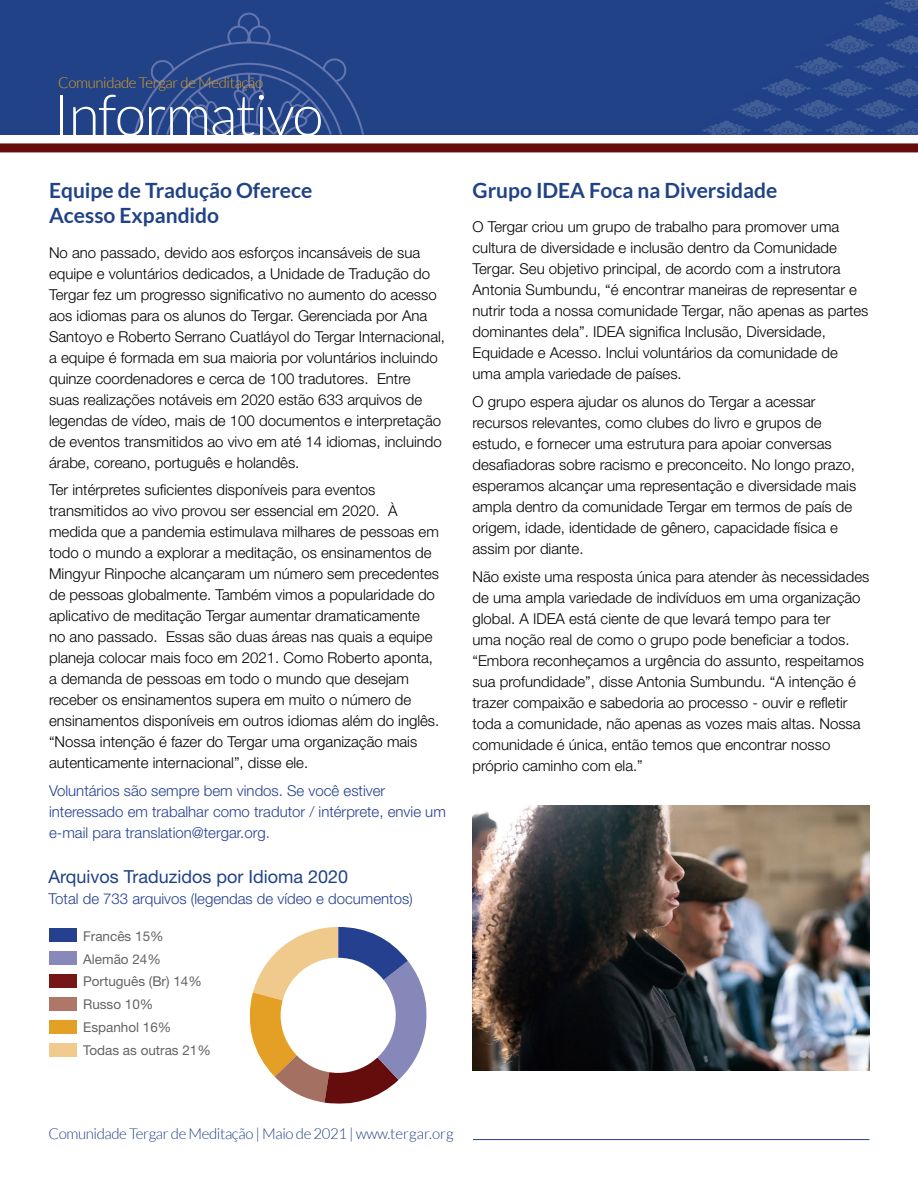
<style>
.page{position:relative;width:918px;height:1188px;background:#fff}
.page>*{position:absolute;margin:0;border:0;box-sizing:border-box;transform-origin:0 0}
.t1{font:300 57px "Lato";letter-spacing:-.025em;color:#fff}
.t2{font:700 21px/25.2px "Lato";color:#204386}
.t3{font:18px "Helvetica Neue LT Std";color:#214287}
.t4{font:300 15px/21px "Helvetica Neue LT Std";color:#000}
.t5{font:300 15px/21px "Helvetica Neue LT Std";color:#25408f}
.t6{font:300 15px "Lato";letter-spacing:-.025em;color:#214287}
.t7{font:300 15px "Lato";letter-spacing:-.025em;color:#e4a025}
.t8{font:13.5px/23px "Helvetica Neue LT Std";color:#636466}
</style>
<div class="page">
<div style="left:0;top:0;width:918px;height:135px;background:#214287"></div>
<hr style="left:473px;top:1139px;width:396px;height:1px;background:#25408f">
<div style="left:49px;top:928px;width:27px;height:13px;background:#25408f"></div>
<div style="left:49px;top:951px;width:27px;height:14px;background:#8889ba"></div>
<div style="left:49px;top:974px;width:27px;height:14px;background:#761617"></div>
<div style="left:49px;top:997px;width:27px;height:14px;background:#af7768"></div>
<div style="left:49px;top:1020px;width:27px;height:14px;background:#e4a024"></div>
<div style="left:49px;top:1043px;width:27px;height:14px;background:#f1cb8d"></div>
<svg style="left:250px;top:927px;width:177px;height:177px"></svg>
<div style="left:281px;top:958px;width:115px;height:115px;background:#fff;border-radius:50%"></div>
<img style="left:473px;top:806px;width:396px;height:264px">
<img style="left:711px;top:0;width:207px;height:135px">
<svg style="left:702px;top:0;width:182px;height:134px"></svg>
<svg style="left:134px;top:13px;width:230px;height:122px"></svg>
<div style="left:0;top:143px;width:918px;height:9px;background:#650c0d"></div>
<p class="t7" style="left:58px;top:75px;width:206px">Comunidade Tergar de Meditação</p>
<h1 class="t1" style="left:53px;top:85px;width:272px">Informativo</h1>
<h2 class="t2" style="left:49px;top:177px;width:265px">Equipe de Tradução Oferece<br>Acesso Expandido</h2>
<p class="t4" style="left:49px;top:241px;width:398px">No ano passado, devido aos esforços incansáveis de sua equipe e voluntários dedicados, a Unidade de Tradução do Tergar fez um progresso significativo no aumento do acesso aos idiomas para os alunos do Tergar. Gerenciada por Ana Santoyo e Roberto Serrano Cuatláyol do Tergar Internacional, a equipe é formada em sua maioria por voluntários incluindo quinze coordenadores e cerca de 100 tradutores. Entre<br>suas realizações notáveis em 2020 estão 633 arquivos de legendas de vídeo, mais de 100 documentos e interpretação de eventos transmitidos ao vivo em até 14 idiomas, incluindo árabe, coreano, português e holandês.</p>
<p class="t4" style="left:49px;top:479px;width:392px">Ter intérpretes suficientes disponíveis para eventos transmitidos ao vivo provou ser essencial em 2020. À medida que a pandemia estimulava milhares de pessoas em todo o mundo a explorar a meditação, os ensinamentos de Mingyur Rinpoche alcançaram um número sem precedentes de pessoas globalmente. Também vimos a popularidade do aplicativo de meditação Tergar aumentar dramaticamente no ano passado. Essas são duas áreas nas quais a equipe planeja colocar mais foco em 2021. Como Roberto aponta, a demanda de pessoas em todo o mundo que desejam receber os ensinamentos supera em muito o número de ensinamentos disponíveis em outros idiomas além do inglês. “Nossa intenção é fazer do Tergar uma organização mais autenticamente internacional”, disse ele.</p>
<p class="t5" style="left:49px;top:780px;width:398px">Voluntários são sempre bem vindos. Se você estiver interessado em trabalhar como tradutor / intérprete, envie um e-mail para translation@tergar.org.</p>
<p class="t3" style="left:49px;top:866px;width:301px">Arquivos Traduzidos por Idioma 2020</p>
<p class="t5" style="left:49px;top:888px;width:366px">Total de 733 arquivos (legendas de vídeo e documentos)</p>
<p class="t8" style="left:83px;top:924px;width:129px">Francês 15%<br>Alemão 24%<br>Português (Br) 14%<br>Russo 10%<br>Espanhol 16%<br>Todas as outras 21%</p>
<h2 class="t2" style="left:472px;top:177px;width:306px">Grupo IDEA Foca na Diversidade</h2>
<p class="t4" style="left:472px;top:216px;width:397px">O Tergar criou um grupo de trabalho para promover uma cultura de diversidade e inclusão dentro da Comunidade Tergar. Seu objetivo principal, de acordo com a instrutora Antonia Sumbundu, “é encontrar maneiras de representar e nutrir toda a nossa comunidade Tergar, não apenas as partes dominantes dela”. IDEA significa Inclusão, Diversidade, Equidade e Acesso. Inclui voluntários da comunidade de uma ampla variedade de países.</p>
<p class="t4" style="left:472px;top:391px;width:385px">O grupo espera ajudar os alunos do Tergar a acessar recursos relevantes, como clubes do livro e grupos de estudo, e fornecer uma estrutura para apoiar conversas desafiadoras sobre racismo e preconceito. No longo prazo, esperamos alcançar uma representação e diversidade mais ampla dentro da comunidade Tergar em termos de país de origem, idade, identidade de gênero, capacidade física e assim por diante.</p>
<p class="t4" style="left:472px;top:566px;width:398px">Não existe uma resposta única para atender às necessidades de uma ampla variedade de indivíduos em uma organização global. A IDEA está ciente de que levará tempo para ter<br>uma noção real de como o grupo pode beneficiar a todos. “Embora reconheçamos a urgência do assunto, respeitamos sua profundidade”, disse Antonia Sumbundu. “A intenção é trazer compaixão e sabedoria ao processo - ouvir e refletir toda a comunidade, não apenas as vozes mais altas. Nossa comunidade é única, então temos que encontrar nosso próprio caminho com ela.”</p>
<p class="t6" style="left:49px;top:1126px;width:407px">Comunidade Tergar de Meditação | Maio de 2021 | www.tergar.org</p>
</div>
